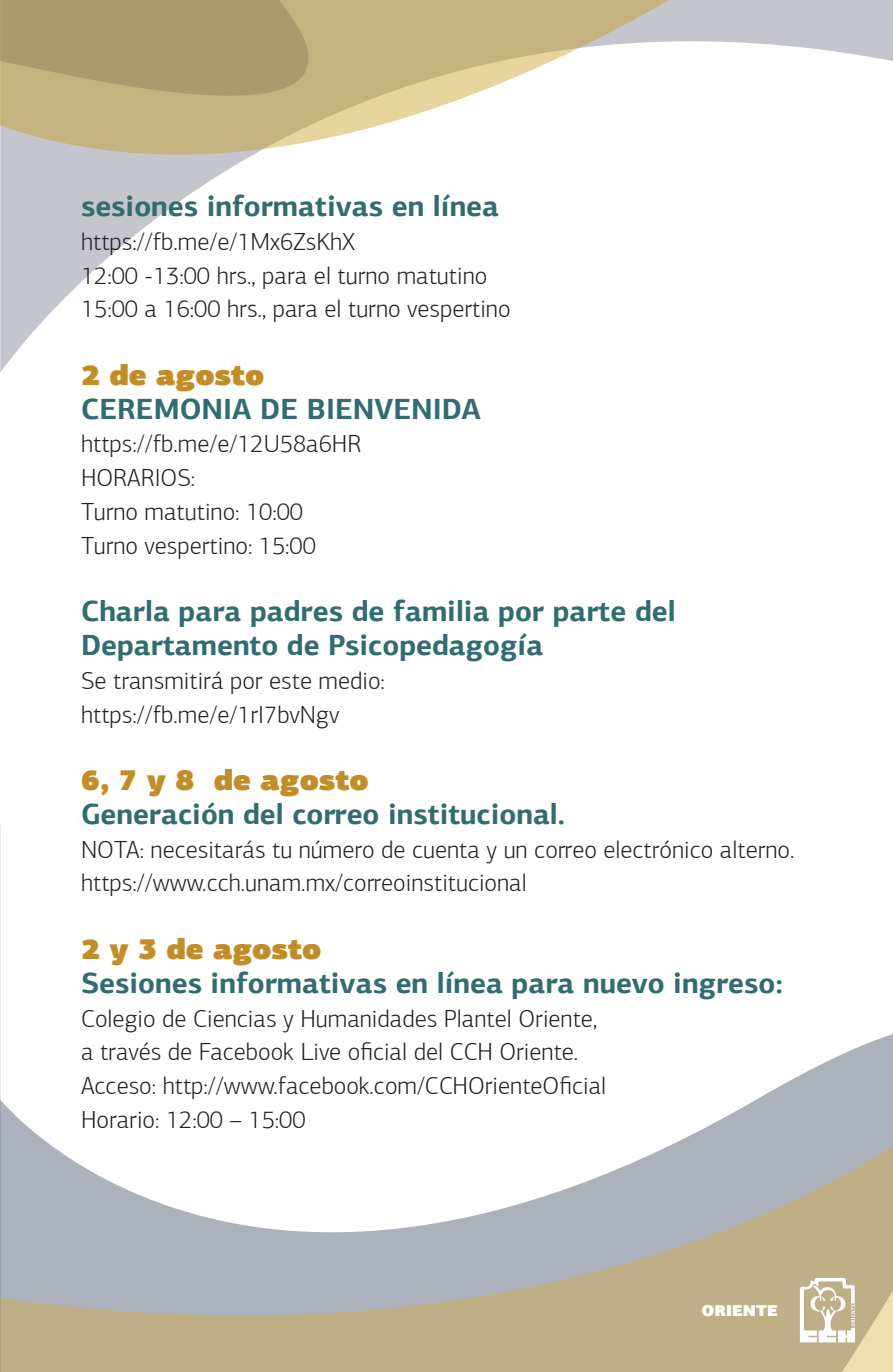
<style>
.page{position:relative;width:893px;height:1372px;background:#fff}
.page>*{position:absolute;margin:0;border:0;box-sizing:border-box;transform-origin:0 0}
.t1{font:700 29.25px/33.8px "PF Agora Sans Pro";color:#316c71}
.t2{font:900 29.25px "PF Agora Sans Pro";color:#c28c26}
.t3{font:300 24.75px/33.8px "PF Agora Sans Pro";color:#231f20}
.t4{font:900 15.75px "PF Agora Sans Pro";color:#fff}
</style>
<div class="page">
<svg style="left:1px;top:1034px;width:892px;height:82px"></svg>
<svg style="left:1px;top:1116px;width:892px;height:255px"></svg>
<svg style="left:0;top:824px;width:1px;height:547px"></svg>
<svg style="left:0;top:157px;width:249px;height:215px"></svg>
<svg style="left:0;top:0;width:893px;height:157px"></svg>
<svg style="left:800px;top:1277px;width:55px;height:65px"></svg>
<p class="t1" style="left:81px;top:189px;width:420px">sesiones informativas en línea</p>
<p class="t3" style="left:81px;top:225px;width:431px">https://fb.me/e/1Mx6ZsKhX<br>12:00 -13:00 hrs., para el turno matutino<br>15:00 a 16:00 hrs., para el turno vespertino</p>
<p class="t2" style="left:81px;top:355px;width:185px">2 de agosto</p>
<p class="t1" style="left:81px;top:391px;width:401px">CEREMONIA DE BIENVENIDA</p>
<p class="t3" style="left:81px;top:427px;width:282px">https://fb.me/e/12U58a6HR<br>HORARIOS:<br>Turno matutino: 10:00<br>Turno vespertino: 15:00</p>
<p class="t1" style="left:81px;top:594px;width:596px">Charla para padres de familia por parte del<br>Departamento de Psicopedagogía</p>
<p class="t3" style="left:81px;top:663px;width:305px">Se transmitirá por este medio: https://fb.me/e/1rI7bvNgv</p>
<p class="t2" style="left:81px;top:760px;width:289px">6, 7 y 8 de agosto</p>
<p class="t1" style="left:81px;top:796px;width:486px">Generación del correo institucional.</p>
<p class="t3" style="left:81px;top:832px;width:715px">NOTA: necesitarás tu número de cuenta y un correo electrónico alterno. https://www.cch.unam.mx/correoinstitucional</p>
<p class="t2" style="left:81px;top:928px;width:242px">2 y 3 de agosto</p>
<p class="t1" style="left:81px;top:965px;width:703px">Sesiones informativas en línea para nuevo ingreso:</p>
<p class="t3" style="left:81px;top:1001px;width:527px">Colegio de Ciencias y Humanidades Plantel Oriente, a través de Facebook Live oficial del CCH Oriente.<br>Acceso: http://www.facebook.com/CCHOrienteOficial Horario: 12:00 – 15:00</p>
<p class="t4" style="left:702px;top:1299px;width:78px">ORIENTE</p>
</div>
